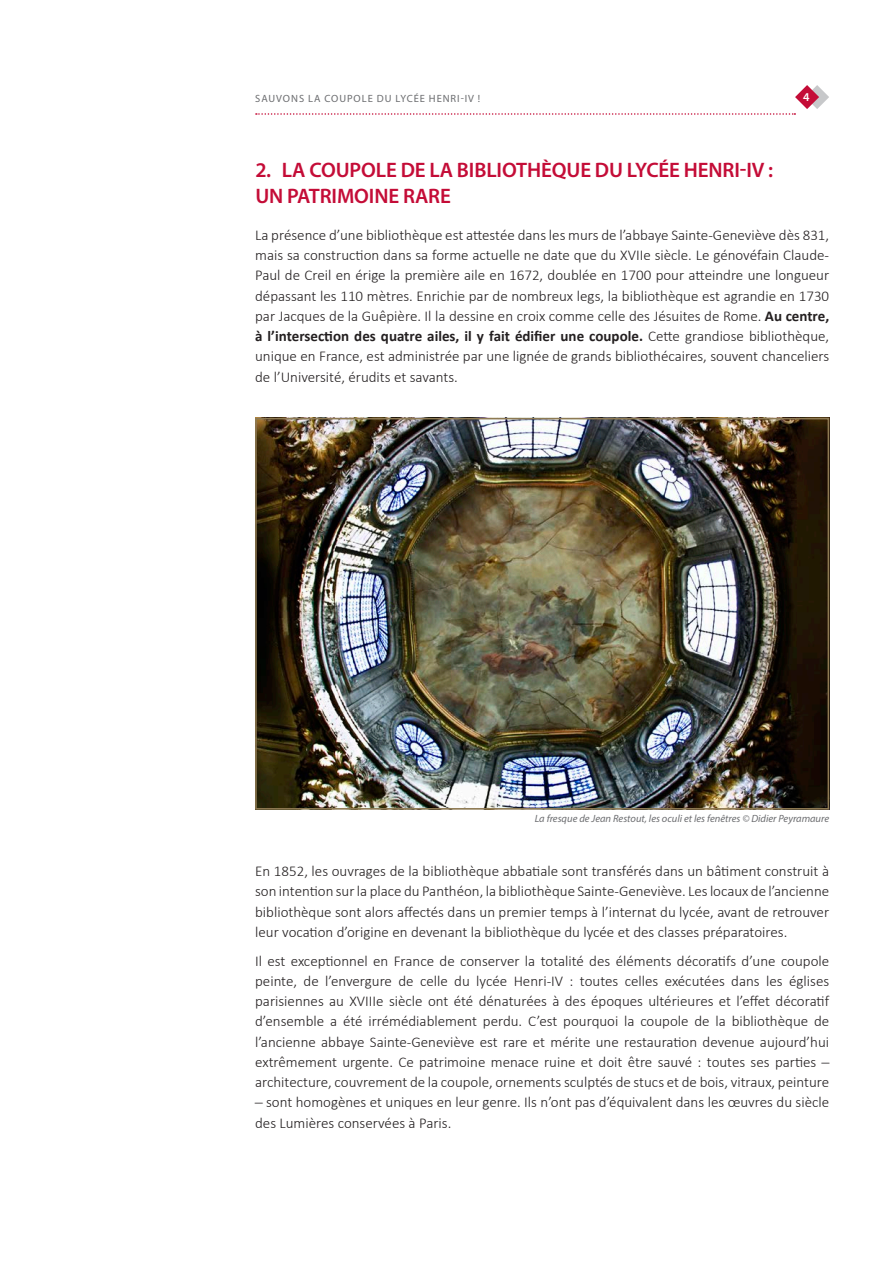
<style>
.page{position:relative;width:893px;height:1263px;background:#fff}
.page>*{position:absolute;margin:0;border:0;box-sizing:border-box;transform-origin:0 0}
.t1{font:600 21px/25.2px "Myriad Pro";letter-spacing:-.005em;color:#c40c37}
.CORPS_DE_TEXTE{font:300 15px/20.2px "Calibri";color:#231f20;text-align:justify}
.t2{font:600 12px "Myriad Pro";color:#fff}
.LEGENDE{font:italic 10.5px "Myriad Pro";color:#6c6d70}
.t3{font:10.5px "Myriad Pro";letter-spacing:.09em;color:#6c6d70}
.s1{font-weight:700}
</style>
<div class="page">
<svg style="left:256px;top:85px;width:573px;height:30px"></svg>
<img style="left:258px;top:421px;width:568px;height:386px">
<div style="left:255px;top:418px;width:574px;height:392px;border:2px solid #8e7a53"></div>
<p class="t3" style="left:255px;top:92px;width:227px">SAUVONS LA COUPOLE DU LYCÉE HENRI-IV !</p>
<p class="t2" style="left:803px;top:89px;width:8px">4</p>
<p class="t1" style="left:255px;top:157px;width:519px">2. LA COUPOLE DE LA BIBLIOTHÈQUE DU LYCÉE HENRI-IV :<br>UN PATRIMOINE RARE</p>
<p class="CORPS_DE_TEXTE" style="left:255px;top:225px;width:576px">La présence d’une bibliothèque est attestée dans les murs de l’abbaye Sainte-Geneviève dès 831, mais sa construction dans sa forme actuelle ne date que du XVIIe siècle. Le génovéfain Claude-Paul de Creil en érige la première aile en 1672, doublée en 1700 pour atteindre une longueur dépassant les 110 mètres. Enrichie par de nombreux legs, la bibliothèque est agrandie en 1730 par Jacques de la Guêpière. Il la dessine en croix comme celle des Jésuites de Rome. <span class="s1">Au centre, à l’intersection des quatre ailes, il y fait édifier une coupole.</span> Cette grandiose bibliothèque, unique en France, est administrée par une lignée de grands bibliothécaires, souvent chanceliers de l’Université, érudits et savants.</p>
<p class="LEGENDE" style="left:535px;top:812px;width:296px">La fresque de Jean Restout, les oculi et les fenêtres © Didier Peyramaure</p>
<p class="CORPS_DE_TEXTE" style="left:255px;top:861px;width:576px">En 1852, les ouvrages de la bibliothèque abbatiale sont transférés dans un bâtiment construit à son intention sur la place du Panthéon, la bibliothèque Sainte-Geneviève. Les locaux de l’ancienne bibliothèque sont alors affectés dans un premier temps à l’internat du lycée, avant de retrouver leur vocation d’origine en devenant la bibliothèque du lycée et des classes préparatoires.</p>
<p class="CORPS_DE_TEXTE" style="left:255px;top:950px;width:576px">Il est exceptionnel en France de conserver la totalité des éléments décoratifs d’une coupole peinte, de l’envergure de celle du lycée Henri-IV : toutes celles exécutées dans les églises parisiennes au XVIIIe siècle ont été dénaturées à des époques ultérieures et l’effet décoratif d’ensemble a été irrémédiablement perdu. C’est pourquoi la coupole de la bibliothèque de l’ancienne abbaye Sainte-Geneviève est rare et mérite une restauration devenue aujourd’hui extrêmement urgente. Ce patrimoine menace ruine et doit être sauvé : toutes ses parties ─ architecture, couvrement de la coupole, ornements sculptés de stucs et de bois, vitraux, peinture ─ sont homogènes et uniques en leur genre. Ils n’ont pas d’équivalent dans les œuvres du siècle des Lumières conservées à Paris.</p>
</div>
